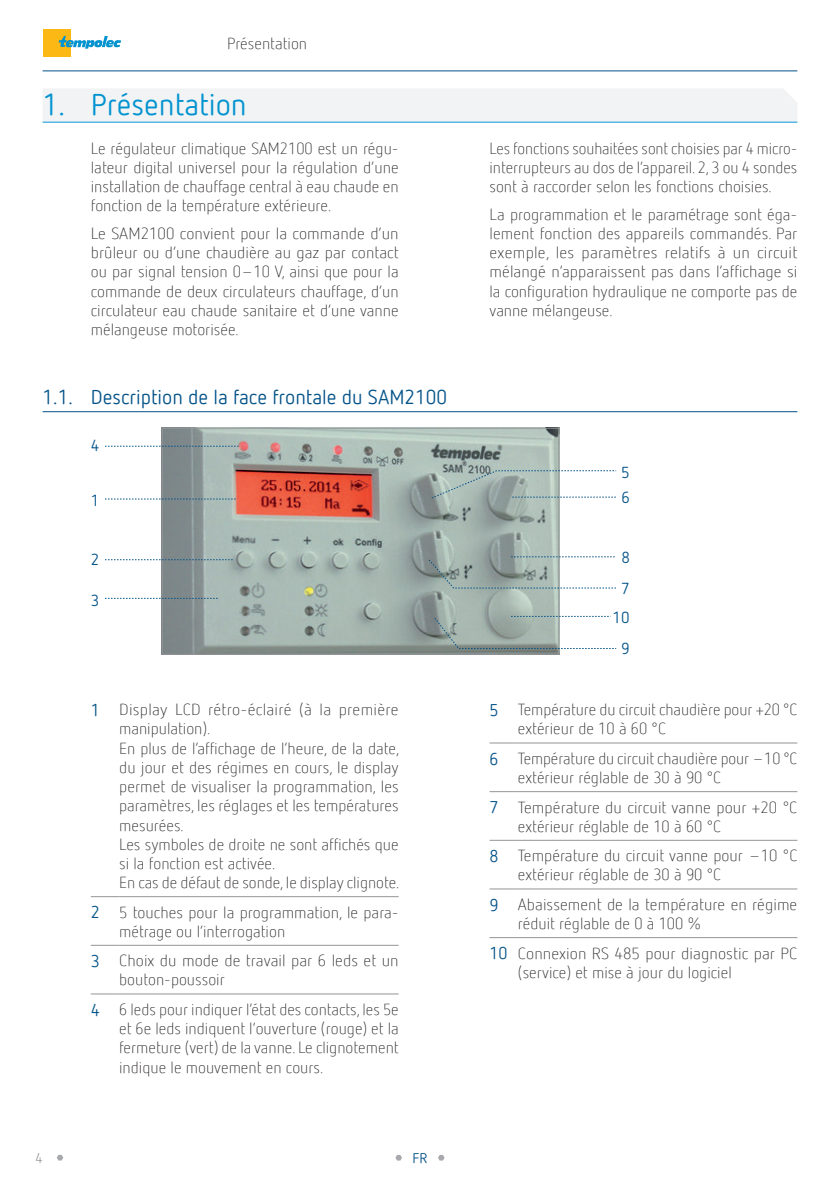
<style>
.page{position:relative;width:840px;height:1191px;background:#fff}
.page>*{position:absolute;margin:0;border:0;box-sizing:border-box;transform-origin:0 0}
.t1{font:30px "Netto Offc Pro";color:#0093d0}
.t2{font:20px "Netto Offc Pro";color:#045389}
.Tableau{font:17px "Netto Offc Pro";color:#045389}
.Tableau_justifié{font:300 16px/19.2px "Netto Offc Pro";color:#231f20}
.t3{font:16px/28.4px "Netto Offc Pro";color:#045389;text-align:center}
.t4{font:14px "Netto Offc Pro";color:#045389}
.t5{font:300 14px "Netto Offc Pro";color:#636366}
</style>
<div class="page">
<div style="left:43px;top:29px;width:27px;height:27px;background:#fcb814"></div>
<svg style="left:58px;top:36px;width:63px;height:13px"></svg>
<hr style="left:43px;top:71px;width:754px;height:1px;background:#045389">
<svg style="left:57px;top:1154px;width:6px;height:6px"></svg>
<svg style="left:438px;top:1155px;width:6px;height:5px"></svg>
<svg style="left:395px;top:1155px;width:7px;height:5px"></svg>
<div style="left:43px;top:89px;width:754px;height:32px;background:#f2f3f4"></div>
<hr style="left:43px;top:122px;width:754px;height:1px;background:#0093d0">
<hr style="left:43px;top:411px;width:754px;height:1px;background:#045389">
<img style="left:164px;top:428px;width:395px;height:226px">
<div style="left:162px;top:428px;width:396px;height:226px;border:1px solid #939598"></div>
<svg style="left:105px;top:446px;width:133px;height:1px"></svg>
<svg style="left:105px;top:498px;width:130px;height:1px"></svg>
<svg style="left:105px;top:559px;width:128px;height:1px"></svg>
<svg style="left:105px;top:598px;width:113px;height:1px"></svg>
<svg style="left:427px;top:470px;width:189px;height:179px"></svg>
<svg style="left:91px;top:896px;width:28px;height:1px"></svg>
<hr style="left:119px;top:896px;width:279px;height:1px;background:#939598">
<svg style="left:91px;top:945px;width:28px;height:1px"></svg>
<hr style="left:119px;top:945px;width:279px;height:1px;background:#939598">
<svg style="left:91px;top:993px;width:28px;height:1px"></svg>
<hr style="left:119px;top:993px;width:279px;height:1px;background:#939598">
<svg style="left:489px;top:742px;width:28px;height:1px"></svg>
<hr style="left:517px;top:742px;width:280px;height:1px;background:#939598">
<svg style="left:489px;top:791px;width:28px;height:1px"></svg>
<hr style="left:517px;top:791px;width:280px;height:1px;background:#939598">
<svg style="left:489px;top:840px;width:28px;height:1px"></svg>
<hr style="left:517px;top:840px;width:280px;height:1px;background:#939598">
<svg style="left:489px;top:888px;width:28px;height:1px"></svg>
<hr style="left:517px;top:888px;width:280px;height:1px;background:#939598">
<svg style="left:489px;top:937px;width:28px;height:1px"></svg>
<hr style="left:517px;top:937px;width:280px;height:1px;background:#939598">
<p class="Tableau_justifié" style="left:227px;top:33px;width:82px">Présentation</p>
<p class="t1" style="left:43px;top:85px;width:205px">1. Présentation</p>
<p class="Tableau_justifié" style="left:91px;top:138px;width:309px">Le régulateur climatique SAM2100 est un régu&shy;lateur digital universel pour la régulation d’une installation de chauffage central à eau chaude en fonction de la température extérieure.</p>
<p class="Tableau_justifié" style="left:91px;top:223px;width:309px;text-align:justify">Le SAM2100 convient pour la commande d’un brûleur ou d’une chaudière au gaz par contact ou par signal tension 0–10 V, ainsi que pour la commande de deux circulateurs chauffage, d’un circulateur eau chaude sanitaire et d’une vanne mélangeuse motorisée.</p>
<p class="t2" style="left:43px;top:384px;width:406px">1.1. Description de la face frontale du SAM2100</p>
<p class="t3" style="left:91px;top:430px;width:10px">4</p>
<p class="t3" style="left:91px;top:486px;width:10px">1</p>
<p class="Tableau_justifié" style="left:489px;top:138px;width:309px;text-align:justify">Les fonctions souhaitées sont choisies par 4 micro&shy;interrupteurs au dos de l’appareil. 2, 3 ou 4 sondes sont à raccorder selon les fonctions choisies.</p>
<p class="Tableau_justifié" style="left:489px;top:204px;width:309px">La programmation et le paramétrage sont éga&shy;lement fonction des appareils commandés. Par exemple, les paramètres relatifs à un circuit mélangé n’apparaissent pas dans l’affichage si la configuration hydraulique ne comporte pas de vanne mélangeuse.</p>
<p class="t3" style="left:621px;top:457px;width:10px">5</p>
<p class="t3" style="left:621px;top:483px;width:10px">6</p>
<p class="t3" style="left:91px;top:544px;width:10px">2</p>
<p class="t3" style="left:621px;top:542px;width:10px">8</p>
<p class="t5" style="left:35px;top:1149px;width:9px">4</p>
<p class="t3" style="left:91px;top:585px;width:10px">3</p>
<p class="Tableau" style="left:91px;top:699px;width:11px">1</p>
<p class="Tableau_justifié" style="left:119px;top:699px;width:281px">Display LCD rétro-éclairé (à la première manipulation).</p>
<p class="Tableau_justifié" style="left:119px;top:738px;width:281px;text-align:justify">En plus de l’affichage de l’heure, de la date, du jour et des régimes en cours, le display permet de visualiser la programmation, les paramètres, les réglages et les températures mesurées.</p>
<p class="Tableau_justifié" style="left:119px;top:834px;width:281px">Les symboles de droite ne sont affichés que si la fonction est activée.</p>
<p class="Tableau_justifié" style="left:119px;top:872px;width:281px">En cas de défaut de sonde, le display clignote.</p>
<p class="Tableau" style="left:91px;top:901px;width:11px">2</p>
<p class="Tableau_justifié" style="left:119px;top:902px;width:278px">5 touches pour la programmation, le para&shy;métrage ou l’interrogation</p>
<p class="Tableau" style="left:91px;top:950px;width:11px">3</p>
<p class="Tableau_justifié" style="left:119px;top:950px;width:281px">Choix du mode de travail par 6 leds et un bouton-poussoir</p>
<p class="Tableau" style="left:91px;top:998px;width:11px">4</p>
<p class="Tableau_justifié" style="left:119px;top:999px;width:281px;text-align:justify">6 leds pour indiquer l’état des contacts, les 5e et 6e leds indiquent l’ouverture (rouge) et la fermeture (vert) de la vanne. Le clignotement indique le mouvement en cours.</p>
<p class="t4" style="left:412px;top:1148px;width:16px">FR</p>
<p class="t3" style="left:612px;top:574px;width:19px">7<br>10</p>
<p class="t3" style="left:621px;top:634px;width:10px">9</p>
<p class="Tableau" style="left:489px;top:699px;width:11px">5</p>
<p class="Tableau_justifié" style="left:517px;top:699px;width:281px">Température du circuit chaudière pour +20 °C extérieur de 10 à 60 °C</p>
<p class="Tableau" style="left:489px;top:748px;width:11px">6</p>
<p class="Tableau_justifié" style="left:517px;top:748px;width:281px">Température du circuit chaudière pour –10 °C extérieur réglable de 30 à 90 °C</p>
<p class="Tableau" style="left:489px;top:796px;width:11px">7</p>
<p class="Tableau_justifié" style="left:517px;top:797px;width:281px">Température du circuit vanne pour +20 °C extérieur réglable de 10 à 60 °C</p>
<p class="Tableau" style="left:489px;top:845px;width:11px">8</p>
<p class="Tableau_justifié" style="left:517px;top:845px;width:281px">Température du circuit vanne pour –10 °C extérieur réglable de 30 à 90 °C</p>
<p class="Tableau" style="left:489px;top:893px;width:11px">9</p>
<p class="Tableau_justifié" style="left:517px;top:894px;width:281px">Abaissement de la température en régime réduit réglable de 0 à 100 %</p>
<p class="Tableau" style="left:489px;top:942px;width:20px">10</p>
<p class="Tableau_justifié" style="left:517px;top:943px;width:281px">Connexion RS 485 pour diagnostic par PC (service) et mise à jour du logiciel</p>
</div>
